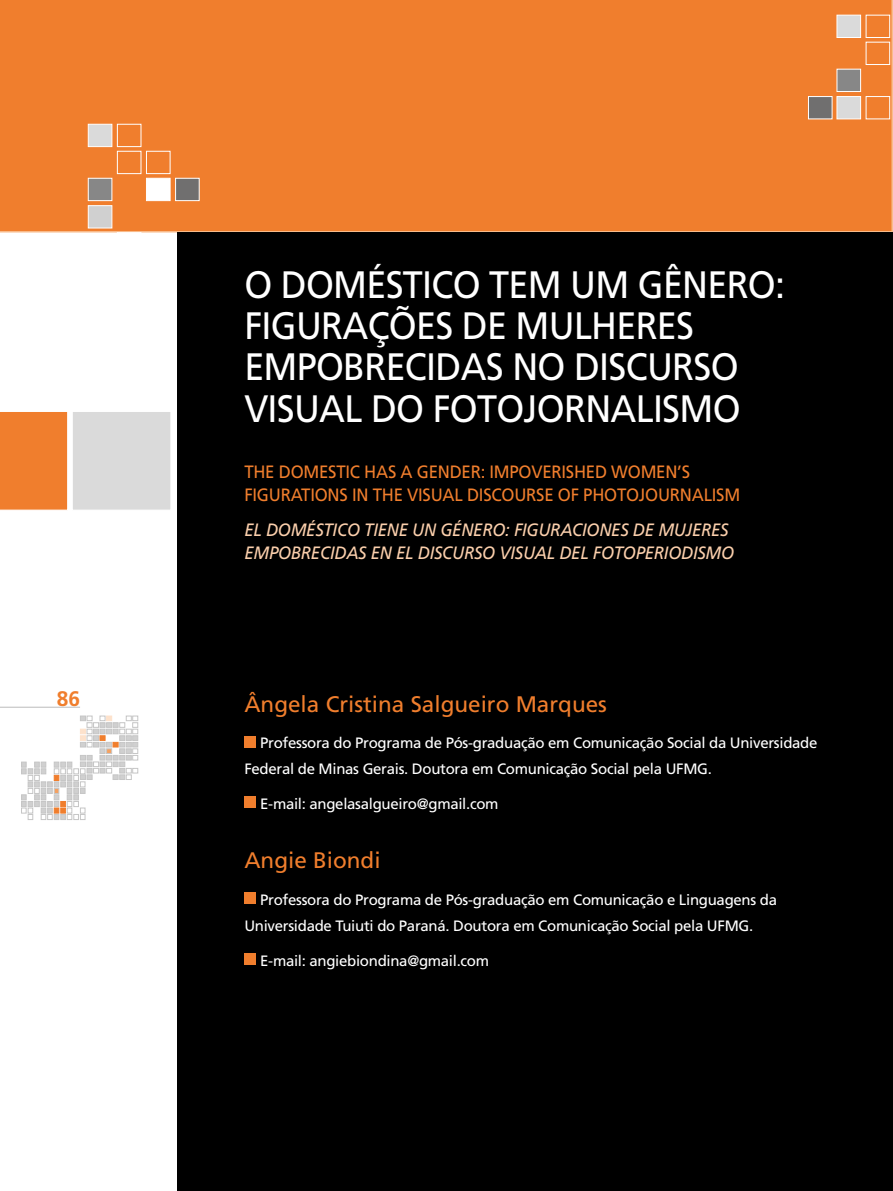
<style>
.page{position:relative;width:893px;height:1191px;background:#fff}
.page>*{position:absolute;margin:0;border:0;box-sizing:border-box;transform-origin:0 0}
.t1{font:38.25px/41.2px "Frutiger";letter-spacing:-.02em;color:#fff;scale:.94 1}
.t2{font:22.5px "Frutiger";color:#f07e2d}
.t3{font:700 21px "Frutiger";color:#f07e2d}
.t4{font:italic 17.85px/23.4px "Frutiger";letter-spacing:-.015em;color:#fbcfac;scale:.94 1}
.t5{font:17.85px/23.4px "Frutiger";letter-spacing:-.015em;color:#f07e2d;scale:.94 1}
.t6{font:15px/26.2px "Frutiger";letter-spacing:-.02em;color:#fff}
</style>
<div class="page">
<svg style="left:21px;top:716px;width:117px;height:103px"></svg>
<div style="left:0;top:0;width:893px;height:232px;background:#f07e2d"></div>
<div style="left:88px;top:178px;width:24px;height:23px;background:#878787;border:1px solid #fff"></div>
<div style="left:146px;top:178px;width:24px;height:23px;background:#fff;border:1px solid #fff"></div>
<div style="left:175px;top:178px;width:24px;height:23px;background:#706f6f;border:1px solid #fff"></div>
<div style="left:117px;top:151px;width:24px;height:23px;border:1px solid #fff"></div>
<div style="left:146px;top:151px;width:24px;height:23px;border:1px solid #fff"></div>
<div style="left:88px;top:124px;width:24px;height:23px;background:#dadada;border:1px solid #fff"></div>
<div style="left:117px;top:124px;width:24px;height:23px;border:1px solid #fff"></div>
<div style="left:117px;top:232px;width:24px;height:23px;border:1px solid #fff"></div>
<div style="left:88px;top:205px;width:24px;height:23px;background:#d0d0d0;border:1px solid #fff"></div>
<div style="left:837px;top:69px;width:24px;height:23px;background:#878787;border:1px solid #fff"></div>
<div style="left:866px;top:42px;width:24px;height:23px;border:1px solid #fff"></div>
<div style="left:837px;top:15px;width:24px;height:23px;background:#dadada;border:1px solid #fff"></div>
<div style="left:866px;top:15px;width:24px;height:23px;border:1px solid #fff"></div>
<div style="left:837px;top:96px;width:24px;height:23px;background:#dadada;border:1px solid #fff"></div>
<div style="left:866px;top:96px;width:24px;height:23px;border:1px solid #fff"></div>
<div style="left:808px;top:96px;width:24px;height:23px;background:#706f6f;border:1px solid #fff"></div>
<div style="left:177px;top:232px;width:716px;height:959px;background:#000"></div>
<hr style="left:892px;top:232px;width:1px;height:959px;background:#fde8d6">
<div style="left:72px;top:411px;width:99px;height:99px;background:#dadada;border:1px solid #fff"></div>
<div style="left:0;top:412px;width:68px;height:98px;background:#f07e2d"></div>
<hr style="left:0;top:707px;width:80px;height:1px;background:#bcbcbc">
<div style="left:244px;top:736px;width:12px;height:11px;background:#f07e2d"></div>
<div style="left:244px;top:796px;width:12px;height:12px;background:#f07e2d"></div>
<div style="left:244px;top:892px;width:12px;height:12px;background:#f07e2d"></div>
<div style="left:244px;top:953px;width:12px;height:11px;background:#f07e2d"></div>
<h3 class="t3" style="left:57px;top:686px;width:25px">86</h3>
<h1 class="t1" style="left:244px;top:264px;width:577px">O DOMÉSTICO TEM UM GÊNERO:<br>FIGURAÇÕES DE MULHERES<br>EMPOBRECIDAS NO DISCURSO<br>VISUAL DO FOTOJORNALISMO</h1>
<p class="t5" style="left:244px;top:460px;width:529px">THE DOMESTIC HAS A GENDER: IMPOVERISHED WOMEN’S<br>FIGURATIONS IN THE VISUAL DISCOURSE OF PHOTOJOURNALISM</p>
<p class="t4" style="left:244px;top:518px;width:523px">EL DOMÉSTICO TIENE UN GÉNERO: FIGURACIONES DE MUJERES<br>EMPOBRECIDAS EN EL DISCURSO VISUAL DEL FOTOPERIODISMO</p>
<h2 class="t2" style="left:244px;top:690px;width:364px">Ângela Cristina Salgueiro Marques</h2>
<p class="t6" style="left:244px;top:730px;width:575px;text-indent:16px">Professora do Programa de Pós-graduação em Comunicação Social da Universidade<br>Federal de Minas Gerais. Doutora em Comunicação Social pela UFMG.</p>
<p class="t6" style="left:260px;top:790px;width:240px">E-mail: angelasalgueiro@gmail.com</p>
<h2 class="t2" style="left:244px;top:847px;width:138px">Angie Biondi</h2>
<p class="t6" style="left:244px;top:886px;width:534px;text-indent:16px">Professora do Programa de Pós-graduação em Comunicação e Linguagens da<br>Universidade Tuiuti do Paraná. Doutora em Comunicação Social pela UFMG.</p>
<p class="t6" style="left:260px;top:947px;width:230px">E-mail: angiebiondina@gmail.com</p>
</div>
